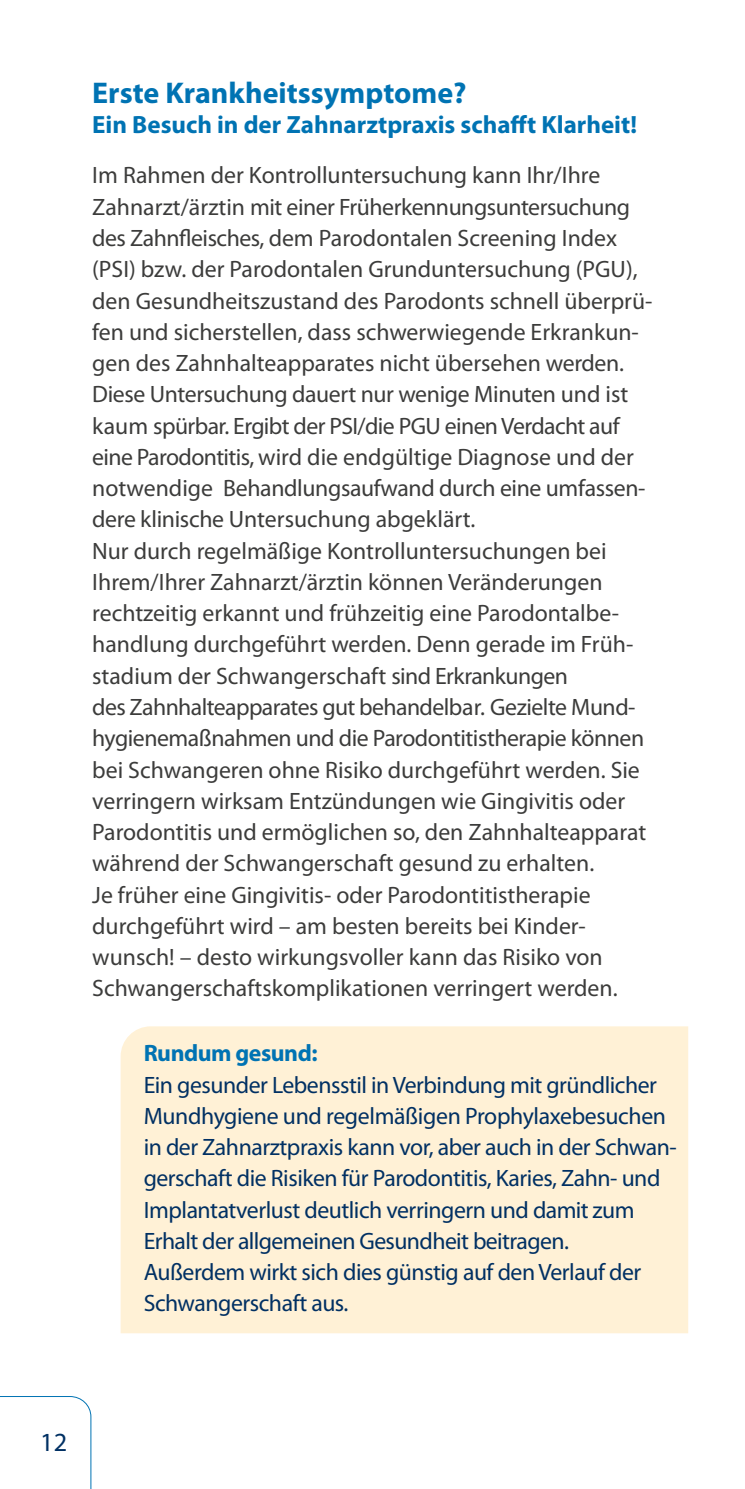
<style>
.page{position:relative;width:745px;height:1489px;background:#fff}
.page>*{position:absolute;margin:0;border:0;box-sizing:border-box;transform-origin:0 0}
.t1{font:700 30px "Myriad Pro";color:#0073b3}
.t2{font:26.25px "Myriad Pro";color:#003063}
.t3{font:700 25px "Myriad Pro";color:#0073b3}
.t4{font:23.75px/31.2px "Myriad Pro";color:#3c3c3b}
.t5{font:23.75px/31.2px "Myriad Pro";letter-spacing:-.02em;color:#003063}
.t6{font:700 23.75px "Myriad Pro";letter-spacing:-.02em;color:#0073b3}
</style>
<div class="page">
<svg style="left:0;top:1396px;width:91px;height:92px"></svg>
<div style="left:120px;top:1026px;width:567px;height:307px;background:#fff1d6"></div>
<p class="t1" style="left:92px;top:76px;width:375px">Erste Krankheitssymptome?</p>
<p class="t3" style="left:92px;top:111px;width:546px">Ein Besuch in der Zahnarztpraxis schafft Klarheit!</p>
<p class="t4" style="left:92px;top:159px;width:561px">Im Rahmen der Kontrolluntersuchung kann Ihr/Ihre Zahnarzt/ärztin mit einer Früherkennungsuntersuchung des Zahnfleisches, dem Parodontalen Screening Index (PSI) bzw. der Parodontalen Grunduntersuchung (PGU), den Gesundheitszustand des Parodonts schnell überprü&shy;fen und sicherstellen, dass schwerwiegende Erkrankun&shy;gen des Zahnhalteapparates nicht übersehen werden.<br>Diese Untersuchung dauert nur wenige Minuten und ist kaum spürbar. Ergibt der PSI/die PGU einen Verdacht auf eine Parodontitis, wird die endgültige Diagnose und der notwendige Behandlungsaufwand durch eine umfassen&shy;dere klinische Untersuchung abgeklärt.<br>Nur durch regelmäßige Kontrolluntersuchungen bei Ihrem/Ihrer Zahnarzt/ärztin können Veränderungen rechtzeitig erkannt und frühzeitig eine Parodontalbe&shy;handlung durchgeführt werden. Denn gerade im Früh&shy;stadium der Schwangerschaft sind Erkrankungen<br>des Zahnhalteapparates gut behandelbar. Gezielte Mund&shy;hygienemaßnahmen und die Parodontitistherapie können bei Schwangeren ohne Risiko durchgeführt werden. Sie verringern wirksam Entzündungen wie Gingivitis oder Parodontitis und ermöglichen so, den Zahnhalteapparat während der Schwangerschaft gesund zu erhalten.<br>Je früher eine Gingivitis- oder Parodontitistherapie durchgeführt wird – am besten bereits bei Kinder&shy;wunsch! – desto wirkungsvoller kann das Risiko von Schwangerschaftskomplikationen verringert werden.</p>
<p class="t6" style="left:144px;top:1039px;width:175px">Rundum gesund:</p>
<p class="t5" style="left:144px;top:1068px;width:534px">Ein gesunder Lebensstil in Verbindung mit gründlicher Mundhygiene und regelmäßigen Prophylaxebesuchen in der Zahnarztpraxis kann vor, aber auch in der Schwan&shy;gerschaft die Risiken für Parodontitis, Karies, Zahn- und Implantatverlust deutlich verringern und damit zum Erhalt der allgemeinen Gesundheit beitragen.<br>Außerdem wirkt sich dies günstig auf den Verlauf der Schwangerschaft aus.</p>
<p class="t2" style="left:40px;top:1426px;width:28px">12</p>
</div>
